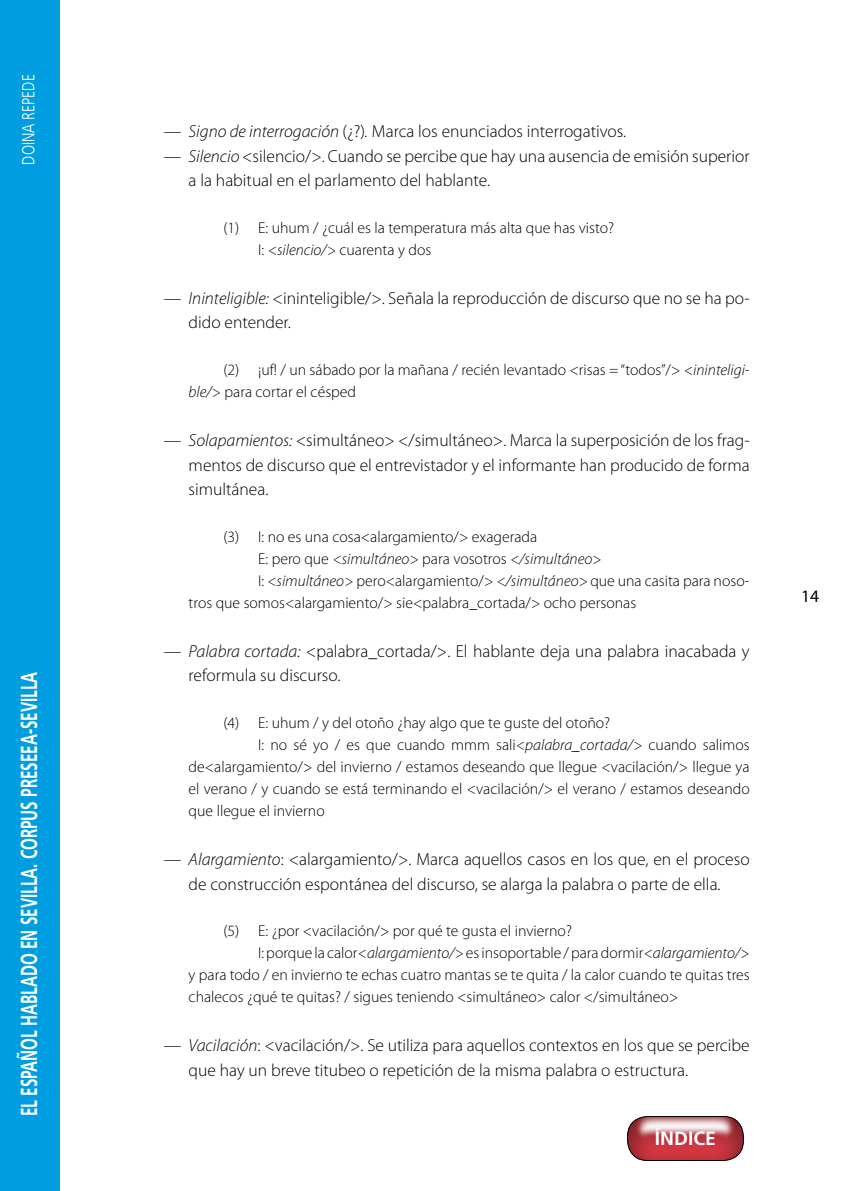
<style>
.page{position:relative;width:844px;height:1191px;background:#fff}
.page>*{position:absolute;margin:0;border:0;box-sizing:border-box;transform-origin:0 0}
.t1{font:700 23.1px "Frutiger LT Std";color:#fff;scale:.66 1}
.t2{font:700 19.25px "Frutiger LT Std";color:#fff}
.t3{font:300 17.5px/24.5px "Myriad Pro";color:#000}
.t4{font:300 17.5px "Frutiger LT Std";color:#fff;scale:.8 1}
.t5{font:17.5px "Myriad Pro";color:#000}
._51_cita_intermedias{font:300 15.75px/22.1px "Myriad Pro";color:#000;text-align:justify}
._50_citas{font:300 15.75px/22.1px "Myriad Pro";color:#000}
._51_cita_intermedias-2{font:italic 300 15.75px "Myriad Pro";color:#000}
.s1{font-style:italic}
.s2{font-style:normal}
</style>
<div class="page">
<svg style="left:627px;top:1116px;width:117px;height:45px;background:#be6168"></svg>
<hr style="left:843px;top:0;width:1px;height:1191px;background:#009ee0">
<div style="left:0;top:0;width:60px;height:1191px;background:#009ee0"></div>
<p class="t4" style="left:19px;top:165px;width:114px;rotate:-90deg">DOINA REPEDE</p>
<h1 class="t1" style="left:15px;top:1116px;width:675px;rotate:-90deg">EL ESPAÑOL HABLADO EN SEVILLA. CORPUS PRESEEA-SEVILLA</h1>
<p class="t3" style="left:164px;top:119px;width:464px">— <span class="s1">Signo de interrogación</span> (¿?)<span class="s1">.</span> Marca los enunciados interrogativos.</p>
<p class="t3" style="left:189px;top:144px;width:562px;text-indent:-25px">— <span class="s1">Silencio</span> &lt;silencio/&gt;. Cuando se percibe que hay una ausencia de emisión superior a la habitual en el parlamento del hablante.</p>
<p class="_50_citas" style="left:223px;top:217px;width:392px">(1) E: uhum / ¿cuál es la temperatura más alta que has visto?</p>
<p class="_51_cita_intermedias" style="left:258px;top:239px;width:175px">I: <span class="s1">&lt;silencio/&gt;</span> cuarenta y dos</p>
<p class="t3" style="left:189px;top:286px;width:562px;text-indent:-25px">— <span class="s1">Ininteligible:</span> &lt;ininteligible/&gt;. Señala la reproducción de discurso que no se ha po&shy;dido entender.</p>
<p class="_50_citas" style="left:189px;top:359px;width:562px;text-indent:35px">(2) ¡uf! / un sábado por la mañana / recién levantado &lt;risas = “todos”/&gt; <span class="s1">&lt;ininteligi&shy;ble/&gt;</span> para cortar el césped</p>
<p class="t3" style="left:189px;top:428px;width:562px;text-align:justify;text-indent:-25px">— <span class="s1">Solapamientos:</span> &lt;simultáneo&gt; &lt;/simultáneo&gt;. Marca la superposición de los frag&shy;mentos de discurso que el entrevistador y el informante han producido de forma simultánea.</p>
<p class="_50_citas" style="left:223px;top:525px;width:315px">(3) I: no es una cosa&lt;alargamiento/&gt; exagerada</p>
<p class="_51_cita_intermedias-2" style="left:258px;top:550px;width:345px"><span class="s2">E: pero que</span> &lt;simultáneo&gt; <span class="s2">para vosotros</span> &lt;/simultáneo&gt;</p>
<p class="_51_cita_intermedias" style="left:189px;top:569px;width:562px;text-indent:69px">I: <span class="s1">&lt;simultáneo&gt;</span> pero&lt;alargamiento/&gt; <span class="s1">&lt;/simultáneo&gt;</span> que una casita para noso&shy;tros que somos&lt;alargamiento/&gt; sie&lt;palabra_cortada/&gt; ocho personas</p>
<p class="t3" style="left:189px;top:639px;width:562px;text-indent:-25px">— <span class="s1">Palabra cortada:</span> &lt;palabra_cortada/&gt;. El hablante deja una palabra inacabada y reformula su discurso.</p>
<p class="_50_citas" style="left:223px;top:712px;width:388px">(4) E: uhum / y del otoño ¿hay algo que te guste del otoño?</p>
<p class="_51_cita_intermedias" style="left:189px;top:734px;width:562px;text-indent:69px">I: no sé yo / es que cuando mmm sali<span class="s1">&lt;palabra_cortada/&gt;</span> cuando salimos de&lt;alargamiento/&gt; del invierno / estamos deseando que llegue &lt;vacilación/&gt; llegue ya el verano / y cuando se está terminando el &lt;vacilación/&gt; el verano / estamos deseando que llegue el invierno</p>
<p class="t3" style="left:164px;top:847px;width:587px;text-align:center">— <span class="s1">Alargamiento</span>: &lt;alargamiento/&gt;. Marca aquellos casos en los que, en el proceso de construcción espontánea del discurso, se alarga la palabra o parte de ella.</p>
<p class="_50_citas" style="left:223px;top:920px;width:350px">(5) E: ¿por &lt;vacilación/&gt; por qué te gusta el invierno?</p>
<p class="_51_cita_intermedias" style="left:189px;top:942px;width:562px;text-indent:69px">I: porque la calor<span class="s1">&lt;alargamiento/&gt;</span> es insoportable / para dormir<span class="s1">&lt;alargamiento/&gt; </span>y para todo / en invierno te echas cuatro mantas se te quita / la calor cuando te quitas tres chalecos ¿qué te quitas? / sigues teniendo &lt;simultáneo&gt; calor &lt;/simultáneo&gt;</p>
<p class="t3" style="left:189px;top:1033px;width:562px;text-indent:-25px">— <span class="s1">Vacilación</span>: &lt;vacilación/&gt;. Se utiliza para aquellos contextos en los que se percibe que hay un breve titubeo o repetición de la misma palabra o estructura.</p>
<p class="t2" style="left:654px;top:1127px;width:62px">ÍNDICE</p>
<p class="t5" style="left:801px;top:585px;width:19px">14</p>
</div>
